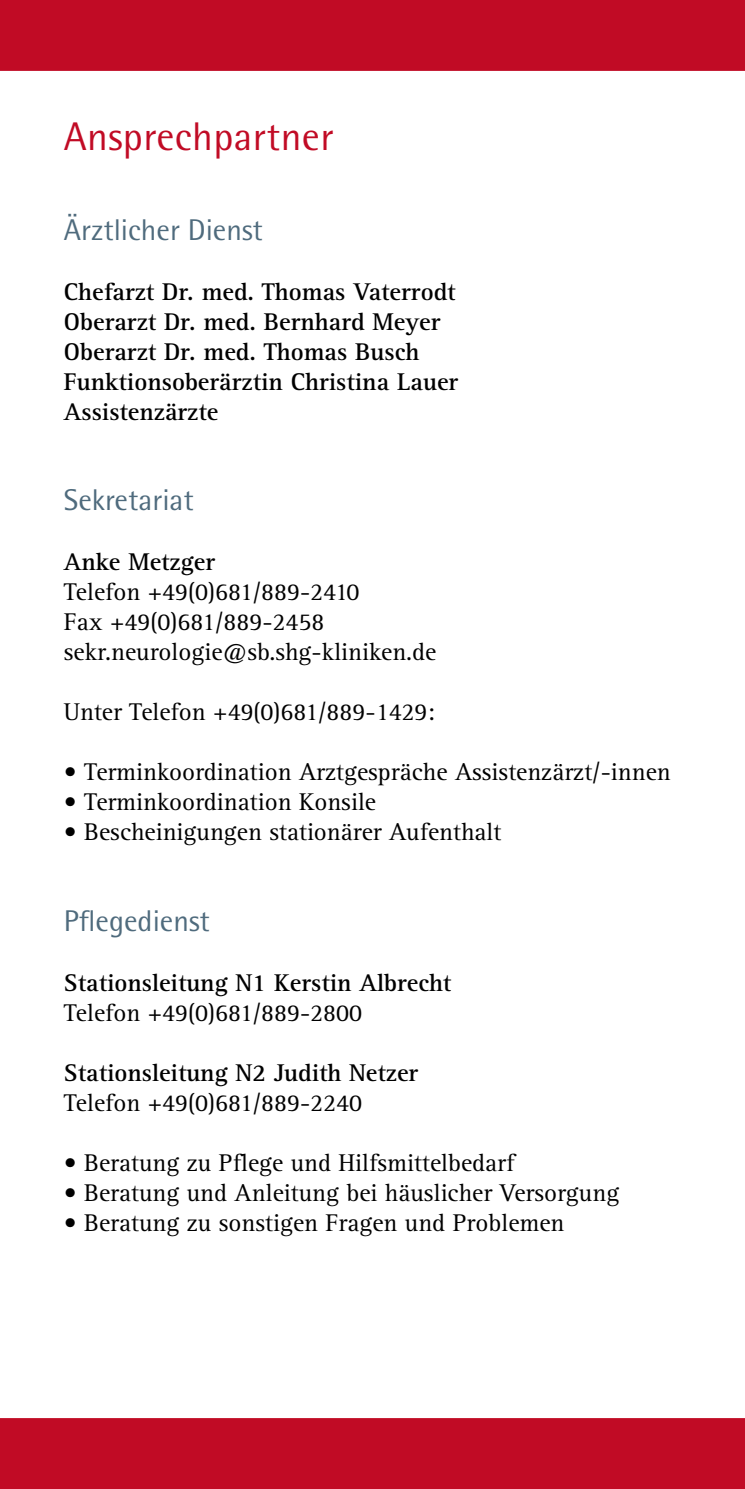
<style>
.page{position:relative;width:745px;height:1489px;background:#fff}
.page>*{position:absolute;margin:0;border:0;box-sizing:border-box;transform-origin:0 0}
.t1{font:40px "Rotis Semi Sans Pro";letter-spacing:.01em;color:#c10b25}
.t2{font:30px "Rotis Semi Sans Pro";color:#4f6b7d}
.t3{font:25px/30px "Rotis Serif Pro";color:#000}
.t4{font:700 25px/30px "Rotis Serif Pro";color:#000}
</style>
<div class="page">
<div style="left:0;top:1418px;width:744px;height:70px;background:#c10b25"></div>
<div style="left:0;top:0;width:744px;height:71px;background:#c10b25"></div>
<h1 class="t1" style="left:64px;top:113px;width:271px">Ansprechpartner</h1>
<p class="t2" style="left:64px;top:212px;width:200px">Ärztlicher Dienst</p>
<p class="t4" style="left:64px;top:277px;width:396px">Chefarzt Dr. med. Thomas Vaterrodt<br>Oberarzt Dr. med. Bernhard Meyer<br>Oberarzt Dr. med. Thomas Busch<br>Funktionsoberärztin Christina Lauer<br>Assistenzärzte</p>
<p class="t2" style="left:64px;top:482px;width:131px">Sekretariat</p>
<p class="t4" style="left:64px;top:547px;width:153px">Anke Metzger</p>
<p class="t3" style="left:64px;top:577px;width:374px">Telefon +49(0)681/889-2410<br>Fax +49(0)681/889-2458 sekr.neurologie@sb.shg-kliniken.de</p>
<p class="t3" style="left:64px;top:697px;width:372px">Unter Telefon +49(0)681/889-1429:</p>
<p class="t3" style="left:64px;top:757px;width:608px">• Terminkoordination Arztgespräche Assistenzärzt/-innen</p>
<p class="t3" style="left:64px;top:787px;width:313px">• Terminkoordination Konsile</p>
<p class="t3" style="left:64px;top:817px;width:439px">• Bescheinigungen stationärer Aufenthalt</p>
<p class="t2" style="left:64px;top:902px;width:147px">Pflegedienst</p>
<p class="t4" style="left:64px;top:967px;width:388px">Stationsleitung N1 Kerstin Albrecht</p>
<p class="t3" style="left:64px;top:997px;width:300px">Telefon +49(0)681/889-2800</p>
<p class="t4" style="left:64px;top:1057px;width:356px">Stationsleitung N2 Judith Netzer</p>
<p class="t3" style="left:64px;top:1087px;width:300px">Telefon +49(0)681/889-2240</p>
<p class="t3" style="left:64px;top:1147px;width:452px">• Beratung zu Pflege und Hilfsmittelbedarf</p>
<p class="t3" style="left:64px;top:1177px;width:556px">• Beratung und Anleitung bei häuslicher Versorgung</p>
<p class="t3" style="left:64px;top:1207px;width:502px">• Beratung zu sonstigen Fragen und Problemen</p>
</div>
